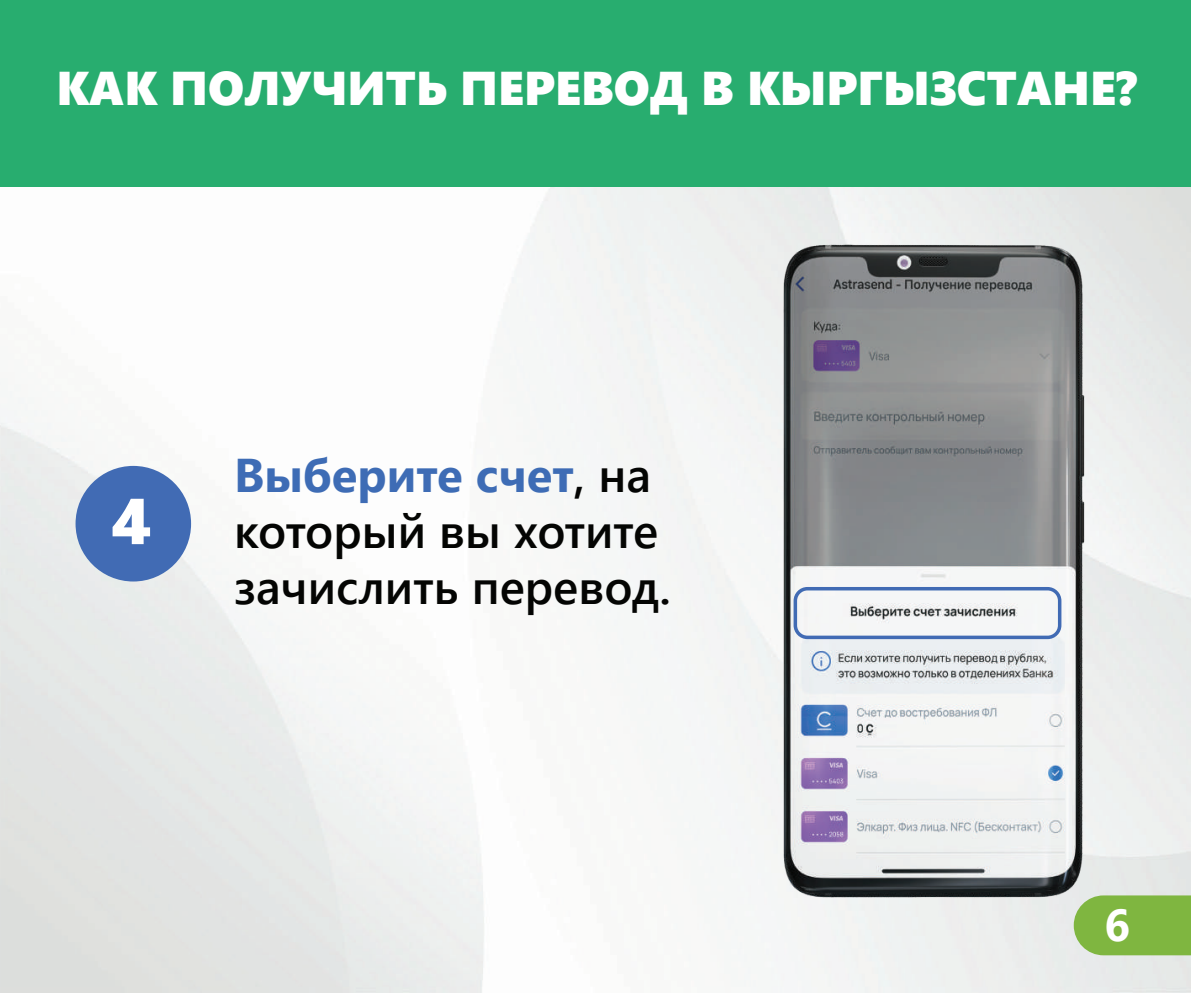
<style>
.page{position:relative;width:1191px;height:993px;background:#fff}
.page>*{position:absolute;margin:0;border:0;box-sizing:border-box;transform-origin:0 0}
.t1{font:64.75px "Segoe UI Black";color:#fff}
.t2{font:600 47.25px/56px "Segoe UI";color:#040503}
.t3{font:47.25px "Segoe UI Black";color:#fff}
.t4{font:700 44.62px "Segoe UI";color:#fff}
.s1{font-weight:700;color:#3e6cb5}
</style>
<div class="page">
<img style="left:0;top:187px;width:1191px;height:805px">
<img style="left:338px;top:193px;width:853px;height:793px">
<div style="left:0;top:0;width:1191px;height:187px;background:#28ad6f"></div>
<div style="left:76px;top:466px;width:115px;height:115px;background:#416bb4;border-radius:50%"></div>
<svg style="left:1073px;top:895px;width:118px;height:59px"></svg>
<div style="left:793px;top:586px;width:268px;height:53px;border:4px solid #416bb4;border-radius:12px"></div>
<p class="t3" style="left:56px;top:54px;width:1081px">КАК ПОЛУЧИТЬ ПЕРЕВОД В КЫРГЫЗСТАНЕ?</p>
<h1 class="t1" style="left:111px;top:474px;width:42px">4</h1>
<p class="t2" style="left:234px;top:443px;width:438px"><span class="s1">Выберите счет</span>, на который вы хотите зачислить перевод.</p>
<p class="t4" style="left:1104px;top:882px;width:27px">6</p>
</div>
